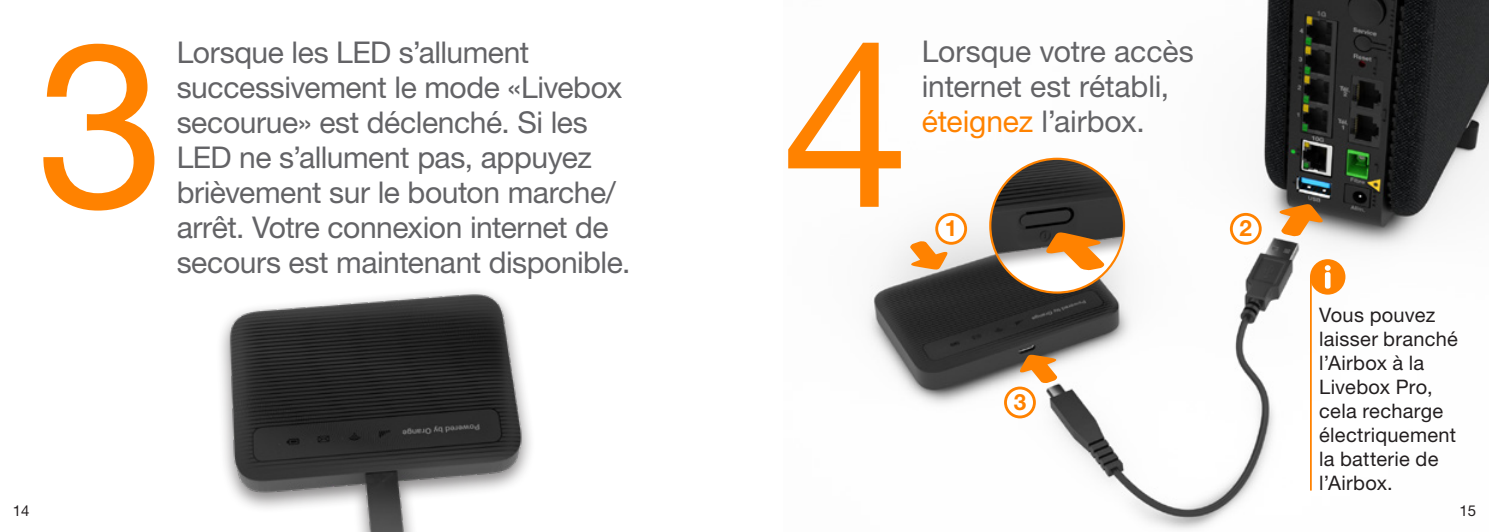
<style>
.page{position:relative;width:1489px;height:532px;background:#fff}
.page>*{position:absolute;margin:0;border:0;box-sizing:border-box;transform-origin:0 0}
.Txt_Paragraphe_courant{font:231.25px "Helvetica Neue LT Std";color:#ff8200}
.Txt_Paragraphe_courant-2{font:30px/35px "Helvetica Neue LT Std";letter-spacing:-.015em;color:#636366}
.t1{font:700 22.5px "Helvetica Neue LT Std";color:#ff8200}
.Texte_courant_simple{font:20px/24px "Helvetica Neue LT Std";letter-spacing:.015em;color:#231f20}
.t2{font:15px "Helvetica Neue LT Std";color:#231f20}
.s1{color:#ff8200}
</style>
<div class="page">
<img style="left:868px;top:0;width:620px;height:530px">
<svg style="left:1011px;top:348px;width:58px;height:40px"></svg>
<svg style="left:898px;top:236px;width:58px;height:39px"></svg>
<svg style="left:1267px;top:199px;width:63px;height:41px"></svg>
<img style="left:221px;top:291px;width:310px;height:240px">
<svg style="left:1229px;top:213px;width:32px;height:32px"></svg>
<div style="left:1232px;top:216px;width:26px;height:26px;background:#fff;border-radius:50%"></div>
<svg style="left:1004px;top:386px;width:31px;height:32px"></svg>
<div style="left:1006px;top:389px;width:26px;height:26px;background:#fff;border-radius:50%"></div>
<svg style="left:935px;top:213px;width:32px;height:32px"></svg>
<div style="left:938px;top:216px;width:26px;height:26px;background:#fff;border-radius:50%"></div>
<hr style="left:1309px;top:276px;width:2px;height:214px;background:#ff8200">
<div style="left:1309px;top:259px;width:36px;height:35px;background:#ff8200;border-radius:50%"></div>
<svg style="left:1324px;top:265px;width:6px;height:6px"></svg>
<div style="left:1324px;top:272px;width:6px;height:16px;background:#fff;border-radius:2px"></div>
<div style="left:990px;top:159px;width:133px;height:133px;background:#231f20;opacity:.45"></div>
<img style="left:990px;top:159px;width:133px;height:133px;border-radius:67px">
<svg style="left:1031px;top:227px;width:91px;height:47px"></svg>
<p class="Txt_Paragraphe_courant-2" style="left:177px;top:34px;width:455px">Lorsque les LED s’allument successivement le mode «Livebox secourue» est déclenché. Si les<br>LED ne s’allument pas, appuyez brièvement sur le bouton marche/ arrêt. Votre connexion internet de secours est maintenant disponible.</p>
<p class="Txt_Paragraphe_courant" style="left:36px;top:-13px;width:130px">3</p>
<p class="Txt_Paragraphe_courant" style="left:781px;top:-14px;width:130px">4</p>
<p class="Txt_Paragraphe_courant-2" style="left:921px;top:33px;width:273px">Lorsque votre accès internet est rétabli, <span class="s1">éteignez</span> l’airbox.</p>
<p class="t1" style="left:944px;top:214px;width:14px">1</p>
<p class="t1" style="left:1013px;top:388px;width:14px">3</p>
<p class="t1" style="left:1239px;top:214px;width:14px">2</p>
<p class="Texte_courant_simple" style="left:1319px;top:302px;width:140px">Vous pouvez laisser branché l’Airbox à la<br>Livebox Pro, cela recharge électriquement la batterie de l’Airbox.</p>
<p class="t2" style="left:13px;top:501px;width:18px">14</p>
<p class="t2" style="left:1459px;top:501px;width:18px">15</p>
</div>
